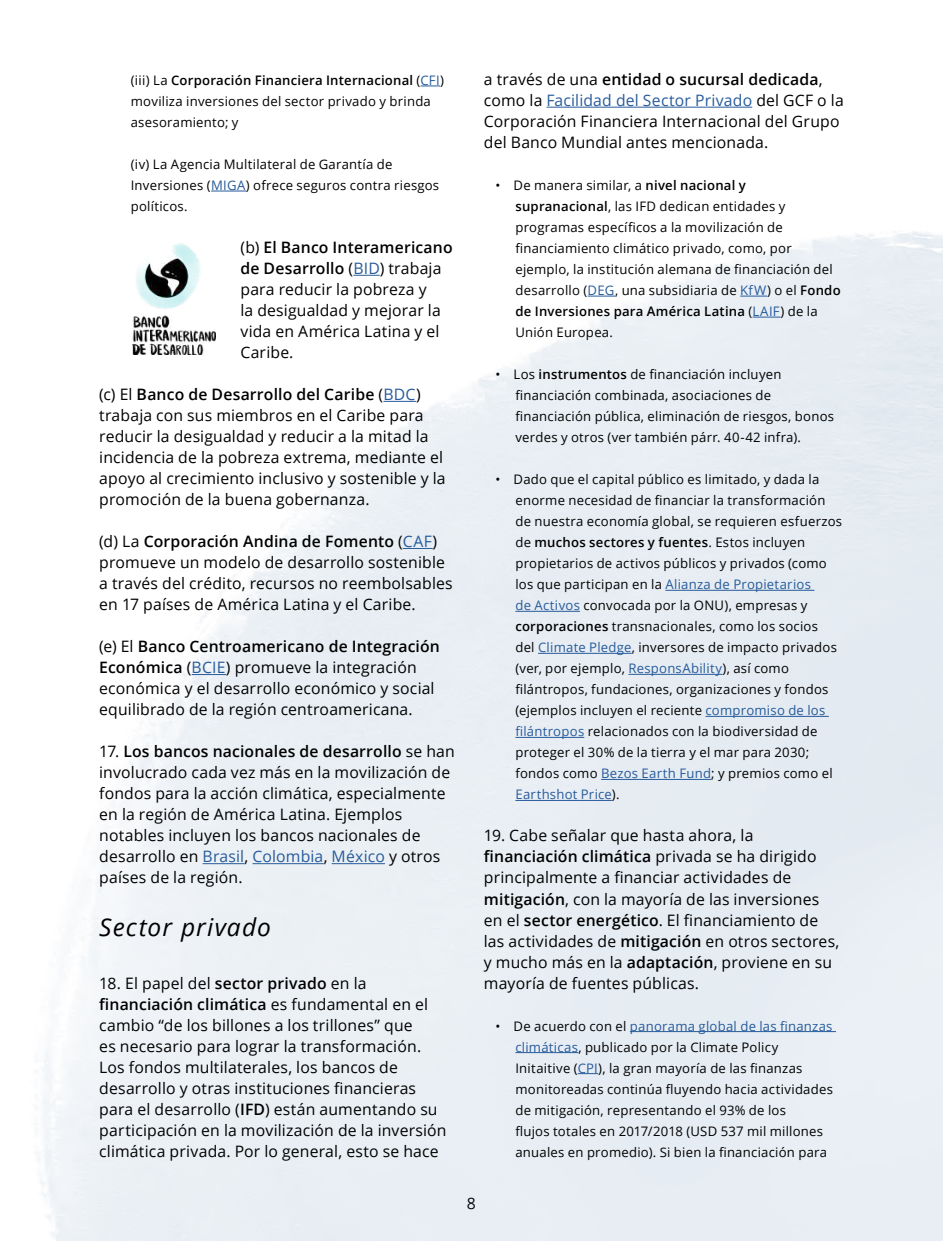
<style>
.page{position:relative;width:943px;height:1241px;background:#fff}
.page>*{position:absolute;margin:0;border:0;box-sizing:border-box;transform-origin:0 0}
.t1{font:italic 24.5px "Open Sans";letter-spacing:.045em;color:#000}
.t2{font:15.75px/21px "Open Sans";letter-spacing:.01em;color:#000}
.t3{font:13.12px/21px "Open Sans";letter-spacing:.02em;color:#000}
.s1{font-weight:600}
.s2{color:#275b9b}
</style>
<div class="page">
<img style="left:35px;top:231px;width:908px;height:1009px">
<hr style="left:546px;top:107px;width:206px;height:1px;background:#275b9b">
<svg style="left:587px;top:296px;width:28px;height:1px"></svg>
<svg style="left:740px;top:296px;width:27px;height:1px"></svg>
<svg style="left:752px;top:317px;width:28px;height:1px"></svg>
<hr style="left:665px;top:590px;width:149px;height:1px;background:#275b9b">
<hr style="left:515px;top:611px;width:65px;height:1px;background:#275b9b">
<hr style="left:538px;top:653px;width:93px;height:1px;background:#275b9b">
<hr style="left:628px;top:674px;width:94px;height:1px;background:#275b9b">
<hr style="left:705px;top:716px;width:123px;height:1px;background:#275b9b">
<hr style="left:515px;top:737px;width:69px;height:1px;background:#275b9b">
<hr style="left:601px;top:779px;width:110px;height:1px;background:#275b9b">
<hr style="left:515px;top:800px;width:97px;height:1px;background:#275b9b">
<hr style="left:630px;top:1031px;width:206px;height:1px;background:#275b9b">
<hr style="left:515px;top:1052px;width:63px;height:1px;background:#275b9b">
<svg style="left:577px;top:1073px;width:21px;height:1px"></svg>
<svg style="left:420px;top:86px;width:20px;height:1px"></svg>
<hr style="left:211px;top:191px;width:35px;height:1px;background:#275b9b">
<svg style="left:353px;top:275px;width:27px;height:1px"></svg>
<hr style="left:383px;top:401px;width:33px;height:1px;background:#275b9b">
<svg style="left:403px;top:548px;width:29px;height:1px"></svg>
<hr style="left:192px;top:674px;width:34px;height:1px;background:#275b9b">
<hr style="left:203px;top:863px;width:41px;height:1px;background:#275b9b">
<hr style="left:252px;top:863px;width:72px;height:1px;background:#275b9b">
<hr style="left:332px;top:863px;width:53px;height:1px;background:#275b9b">
<img style="left:133px;top:242px;width:82px;height:113px">
<p class="t3" style="left:131px;top:69px;width:314px">(iii) La <span class="s1">Corporación Financiera Internacional</span> (<span class="s2">CFI</span>) moviliza inversiones del sector privado y brinda asesoramiento; y</p>
<p class="t3" style="left:131px;top:153px;width:310px">(iv) La Agencia Multilateral de Garantía de<br>Inversiones (<span class="s2">MIGA</span>) ofrece seguros contra riesgos políticos.</p>
<p class="t2" style="left:240px;top:236px;width:214px">(b) <span class="s1">El Banco Interamericano de Desarrollo</span> (<span class="s2">BID</span>) trabaja para reducir la pobreza y<br>la desigualdad y mejorar la vida en América Latina y el<br>Caribe.</p>
<p class="t2" style="left:99px;top:383px;width:348px">(c) El <span class="s1">Banco de Desarrollo del Caribe</span> (<span class="s2">BDC</span>) trabaja con sus miembros en el Caribe para reducir la desigualdad y reducir a la mitad la incidencia de la pobreza extrema, mediante el apoyo al crecimiento inclusivo y sostenible y la promoción de la buena gobernanza.</p>
<p class="t2" style="left:99px;top:530px;width:355px">(d) La <span class="s1">Corporación Andina de Fomento</span> (<span class="s2">CAF</span>) promueve un modelo de desarrollo sostenible a través del crédito, recursos no reembolsables en 17 países de América Latina y el Caribe.</p>
<p class="t2" style="left:99px;top:635px;width:342px">(e) El <span class="s1">Banco Centroamericano de Integración Económica</span> (<span class="s2">BCIE</span>) promueve la integración económica y el desarrollo económico y social equilibrado de la región centroamericana.</p>
<p class="t2" style="left:99px;top:740px;width:357px">17. <span class="s1">Los bancos nacionales de desarrollo</span> se han involucrado cada vez más en la movilización de fondos para la acción climática, especialmente en la región de América Latina. Ejemplos notables incluyen los bancos nacionales de desarrollo en <span class="s2">Brasil</span>, <span class="s2">Colombia</span>, <span class="s2">México</span> y otros países de la región.</p>
<h1 class="t1" style="left:99px;top:910px;width:173px">Sector privado</h1>
<p class="t2" style="left:99px;top:971px;width:349px">18. El papel del <span class="s1">sector privado</span> en la <span class="s1">financiación climática</span> es fundamental en el cambio “de los billones a los trillones” que<br>es necesario para lograr la transformación.<br>Los fondos multilaterales, los bancos de desarrollo y otras instituciones financieras para el desarrollo (<span class="s1">IFD</span>) están aumentando su participación en la movilización de la inversión climática privada. Por lo general, esto se hace</p>
<p class="t2" style="left:484px;top:68px;width:361px">a través de una <span class="s1">entidad o sucursal dedicada</span>, como la <span class="s2">Facilidad del Sector Privado</span> del GCF o la Corporación Financiera Internacional del Grupo del Banco Mundial antes mencionada.</p>
<p class="t3" style="left:515px;top:174px;width:327px;text-indent:-20px">• De manera similar, a <span class="s1">nivel nacional y supranacional</span>, las IFD dedican entidades y programas específicos a la movilización de financiamiento climático privado, como, por ejemplo, la institución alemana de financiación del desarrollo (<span class="s2">DEG</span>, una subsidiaria de <span class="s2">KfW</span>) o el <span class="s1">Fondo de Inversiones para América Latina</span> (<span class="s2">LAIF</span>) de la Unión Europea.</p>
<p class="t3" style="left:515px;top:363px;width:320px;text-indent:-20px">• Los <span class="s1">instrumentos</span> de financiación incluyen financiación combinada, asociaciones de financiación pública, eliminación de riesgos, bonos verdes y otros (ver también párr. 40-42 infra).</p>
<p class="t3" style="left:515px;top:468px;width:328px;text-indent:-20px">• Dado que el capital público es limitado, y dada la enorme necesidad de financiar la transformación de nuestra economía global, se requieren esfuerzos de <span class="s1">muchos sectores y fuentes</span>. Estos incluyen propietarios de activos públicos y privados (como los que participan en la <span class="s2">Alianza de Propietarios<br>de Activos</span> convocada por la ONU), empresas y <span class="s1">corporaciones</span> transnacionales, como los socios<br>del <span class="s2">Climate Pledge</span>, inversores de impacto privados (ver, por ejemplo, <span class="s2">ResponsAbility</span>), así como filántropos, fundaciones, organizaciones y fondos (ejemplos incluyen el reciente <span class="s2">compromiso de los filántropos</span> relacionados con la biodiversidad de proteger el 30% de la tierra y el mar para 2030; fondos como <span class="s2">Bezos Earth Fund</span>; y premios como el <span class="s2">Earthshot Price</span>).</p>
<p class="t2" style="left:484px;top:824px;width:357px">19. Cabe señalar que hasta ahora, la <span class="s1">financiación climática</span> privada se ha dirigido principalmente a financiar actividades de <span class="s1">mitigación</span>, con la mayoría de las inversiones en el <span class="s1">sector energético</span>. El financiamiento de las actividades de <span class="s1">mitigación</span> en otros sectores, y mucho más en la <span class="s1">adaptación</span>, proviene en su mayoría de fuentes públicas.</p>
<p class="t3" style="left:515px;top:1014px;width:319px;text-indent:-20px">• De acuerdo con el <span class="s2">panorama global de las finanzas climáticas</span>, publicado por la Climate Policy Initaitive (<span class="s2">CPI</span>), la gran mayoría de las finanzas monitoreadas continúa fluyendo hacia actividades de mitigación, representando el 93% de los<br>flujos totales en 2017/2018 (USD 537 mil millones anuales en promedio). Si bien la financiación para</p>
<p class="t2" style="left:467px;top:1192px;width:11px">8</p>
</div>
